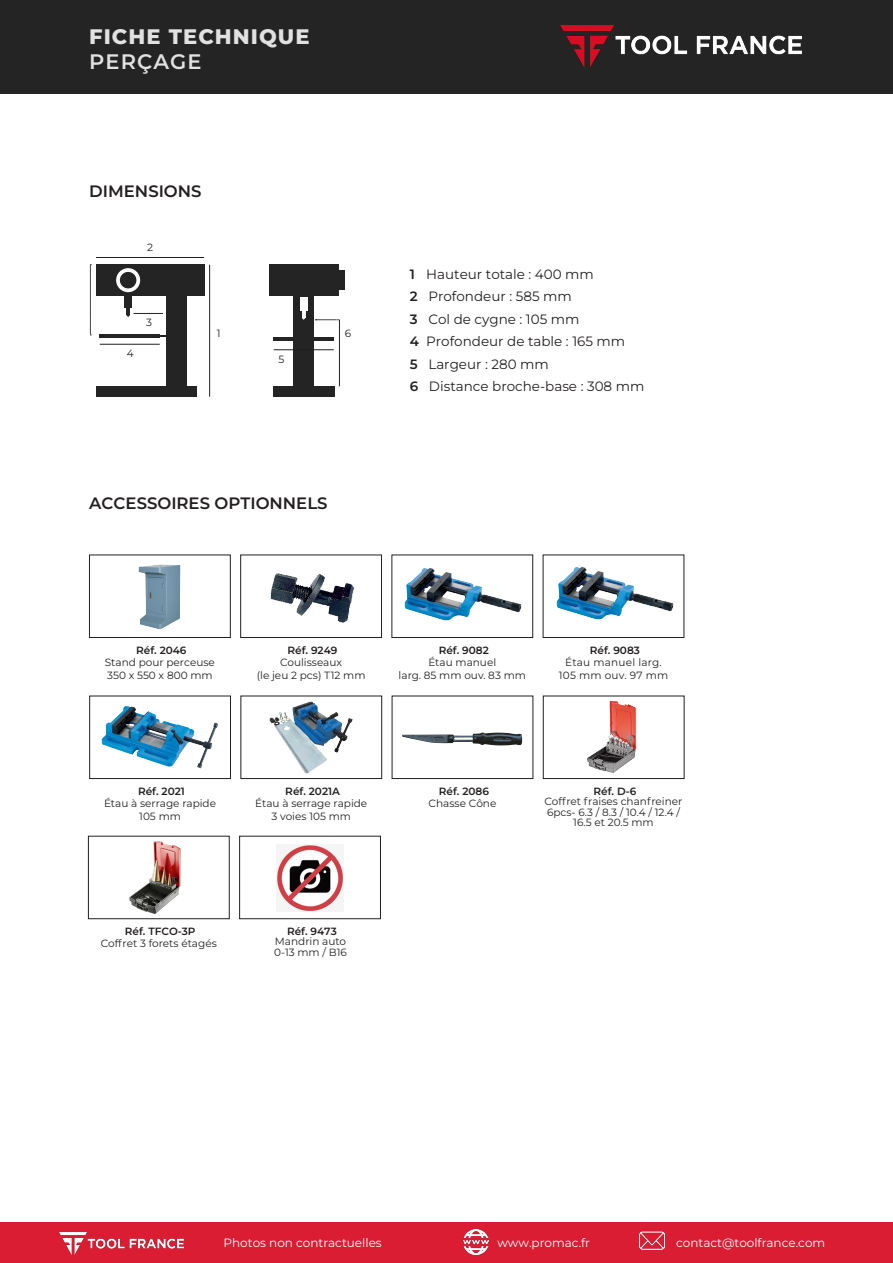
<style>
.page{position:relative;width:893px;height:1263px;background:#fff}
.page>*{position:absolute;margin:0;border:0;box-sizing:border-box;transform-origin:0 0}
.t1{font:100 21px "Montserrat";letter-spacing:.05em;color:#e2e1e1}
.t2{font:100 16.5px "Montserrat";color:#231f20}
.t3{font:100 13.5px "Montserrat";color:#231f20}
.t4{font:100 12px "Montserrat";color:#fff}
.DONNEES_TABLEAU{font:10.5px/10.5px "Montserrat";color:#231f20;text-align:center}
.t5{font:100 10.5px/12.6px "Montserrat";color:#231f20}
.DONNEES_TABLEAU-2{font:10.5px "Montserrat";letter-spacing:.02em;color:#231f20}
</style>
<div class="page">
<div style="left:0;top:0;width:893px;height:94px;background:#242424"></div>
<img style="left:560px;top:25px;width:242px;height:42px">
<div style="left:0;top:1222px;width:893px;height:41px;background:#db1d33"></div>
<img style="left:463px;top:1230px;width:25px;height:25px">
<img style="left:639px;top:1231px;width:25px;height:19px">
<div style="left:89px;top:555px;width:141px;height:83px;border:1px solid #231f20"></div>
<div style="left:240px;top:555px;width:142px;height:83px;border:1px solid #231f20"></div>
<div style="left:392px;top:555px;width:141px;height:83px;border:1px solid #231f20"></div>
<div style="left:543px;top:555px;width:141px;height:83px;border:1px solid #231f20"></div>
<div style="left:89px;top:696px;width:142px;height:83px;border:1px solid #231f20"></div>
<div style="left:241px;top:696px;width:141px;height:83px;border:1px solid #231f20"></div>
<div style="left:392px;top:696px;width:141px;height:83px;border:1px solid #231f20"></div>
<div style="left:124px;top:283px;width:8px;height:25px;background:#242424"></div>
<div style="left:96px;top:265px;width:108px;height:31px;background:#242424"></div>
<div style="left:167px;top:276px;width:20px;height:119px;background:#242424"></div>
<div style="left:96px;top:387px;width:100px;height:10px;background:#242424"></div>
<div style="left:116px;top:268px;width:24px;height:24px;border:4px solid #fff;border-radius:50%"></div>
<hr style="left:126px;top:301px;width:4px;height:14px;background:#242424">
<hr style="left:100px;top:334px;width:60px;height:4px;background:#242424">
<hr style="left:209px;top:265px;width:1px;height:132px;background:#231f20">
<hr style="left:96px;top:257px;width:108px;height:1px;background:#231f20">
<svg style="left:90px;top:264px;width:1px;height:72px"></svg>
<svg style="left:126px;top:313px;width:37px;height:4px"></svg>
<hr style="left:100px;top:344px;width:60px;height:1px;background:#231f20">
<div style="left:269px;top:265px;width:69px;height:31px;background:#242424"></div>
<div style="left:323px;top:270px;width:22px;height:20px;background:#242424"></div>
<div style="left:293px;top:270px;width:21px;height:119px;background:#242424"></div>
<div style="left:274px;top:387px;width:61px;height:10px;background:#242424"></div>
<hr style="left:274px;top:337px;width:60px;height:4px;background:#242424">
<div style="left:300px;top:297px;width:7px;height:14px;background:#fff"></div>
<hr style="left:302px;top:304px;width:3px;height:14px;background:#fff">
<hr style="left:274px;top:349px;width:60px;height:1px;background:#231f20">
<hr style="left:339px;top:320px;width:1px;height:66px;background:#231f20">
<svg style="left:315px;top:320px;width:23px;height:1px"></svg>
<img style="left:60px;top:1232px;width:124px;height:22px">
<div style="left:239px;top:836px;width:142px;height:83px;border:1px solid #231f20"></div>
<img style="left:276px;top:844px;width:67px;height:68px">
<img style="left:139px;top:564px;width:41px;height:65px">
<img style="left:270px;top:573px;width:85px;height:50px">
<img style="left:405px;top:568px;width:116px;height:52px">
<img style="left:557px;top:567px;width:116px;height:53px">
<img style="left:101px;top:706px;width:117px;height:63px">
<img style="left:270px;top:701px;width:83px;height:73px">
<img style="left:402px;top:732px;width:120px;height:13px">
<div style="left:88px;top:836px;width:141px;height:83px;border:1px solid #231f20"></div>
<img style="left:129px;top:841px;width:52px;height:73px">
<div style="left:543px;top:696px;width:141px;height:83px;border:1px solid #231f20"></div>
<img style="left:587px;top:701px;width:50px;height:72px">
<p class="t1" style="left:89px;top:22px;width:222px">FICHE TECHNIQUE</p>
<p class="t1" style="left:89px;top:48px;width:114px">PERÇAGE</p>
<p class="t2" style="left:89px;top:180px;width:114px">DIMENSIONS</p>
<p class="DONNEES_TABLEAU" style="left:147px;top:242px;width:7px">2</p>
<p class="DONNEES_TABLEAU" style="left:127px;top:347px;width:8px">4</p>
<p class="DONNEES_TABLEAU" style="left:146px;top:317px;width:7px">3</p>
<p class="DONNEES_TABLEAU" style="left:217px;top:327px;width:5px">1</p>
<p class="DONNEES_TABLEAU" style="left:279px;top:353px;width:7px">5</p>
<p class="DONNEES_TABLEAU" style="left:345px;top:327px;width:8px">6</p>
<p class="t2" style="left:89px;top:492px;width:240px">ACCESSOIRES OPTIONNELS</p>
<p class="t3" style="left:410px;top:265px;width:186px">1 Hauteur totale : 400 mm</p>
<p class="t3" style="left:410px;top:288px;width:164px">2 Profondeur : 585 mm</p>
<p class="t3" style="left:410px;top:310px;width:171px">3 Col de cygne : 105 mm</p>
<p class="t3" style="left:410px;top:333px;width:217px">4 Profondeur de table : 165 mm</p>
<p class="t3" style="left:410px;top:355px;width:141px">5 Largeur : 280 mm</p>
<p class="t3" style="left:410px;top:378px;width:236px">6 Distance broche-base : 308 mm</p>
<p class="t5" style="left:136px;top:643px;width:52px">Réf. 2046</p>
<p class="t5" style="left:105px;top:656px;width:112px">Stand pour perceuse<br>350 x 550 x 800 mm</p>
<p class="t5" style="left:287px;top:643px;width:51px">Réf. 9249</p>
<p class="DONNEES_TABLEAU" style="left:280px;top:657px;width:63px">Coulisseaux</p>
<p class="DONNEES_TABLEAU" style="left:257px;top:669px;width:110px">(le jeu 2 pcs) T12 mm</p>
<p class="t5" style="left:439px;top:643px;width:52px">Réf. 9082</p>
<p class="DONNEES_TABLEAU" style="left:428px;top:657px;width:69px">Étau manuel</p>
<p class="DONNEES_TABLEAU" style="left:399px;top:669px;width:129px">larg. 85 mm ouv. 83 mm</p>
<p class="t5" style="left:590px;top:643px;width:52px">Réf. 9083</p>
<p class="DONNEES_TABLEAU-2" style="left:565px;top:655px;width:98px">Étau manuel larg.</p>
<p class="DONNEES_TABLEAU-2" style="left:559px;top:668px;width:111px">105 mm ouv. 97 mm</p>
<p class="t5" style="left:138px;top:784px;width:48px">Réf. 2021</p>
<p class="DONNEES_TABLEAU" style="left:104px;top:797px;width:114px;line-height:12.6px">Étau à serrage rapide<br>105 mm</p>
<p class="t5" style="left:285px;top:784px;width:56px">Réf. 2021A</p>
<p class="DONNEES_TABLEAU" style="left:255px;top:798px;width:114px">Étau à serrage rapide</p>
<p class="DONNEES_TABLEAU" style="left:271px;top:810px;width:81px">3 voies 105 mm</p>
<p class="t5" style="left:125px;top:924px;width:72px">Réf. TFCO-3P</p>
<p class="DONNEES_TABLEAU" style="left:101px;top:938px;width:118px">Coffret 3 forets étagés</p>
<p class="t5" style="left:287px;top:924px;width:51px">Réf. 9473</p>
<p class="DONNEES_TABLEAU" style="left:275px;top:936px;width:73px">Mandrin auto</p>
<p class="DONNEES_TABLEAU" style="left:274px;top:946px;width:74px">0-13 mm / B16</p>
<p class="t5" style="left:439px;top:784px;width:52px">Réf. 2086</p>
<p class="t5" style="left:429px;top:797px;width:69px">Chasse Cône</p>
<p class="t5" style="left:593px;top:784px;width:44px">Réf. D-6</p>
<p class="DONNEES_TABLEAU" style="left:545px;top:796px;width:139px">Coffret fraises chanfreiner<br>6pcs- 6.3 / 8.3 / 10.4 / 12.4 /<br>16.5 et 20.5 mm</p>
<p class="t4" style="left:224px;top:1234px;width:160px">Photos non contractuelles</p>
<p class="t4" style="left:497px;top:1234px;width:94px">www.promac.fr</p>
<p class="t4" style="left:676px;top:1234px;width:151px">contact@toolfrance.com</p>
</div>
